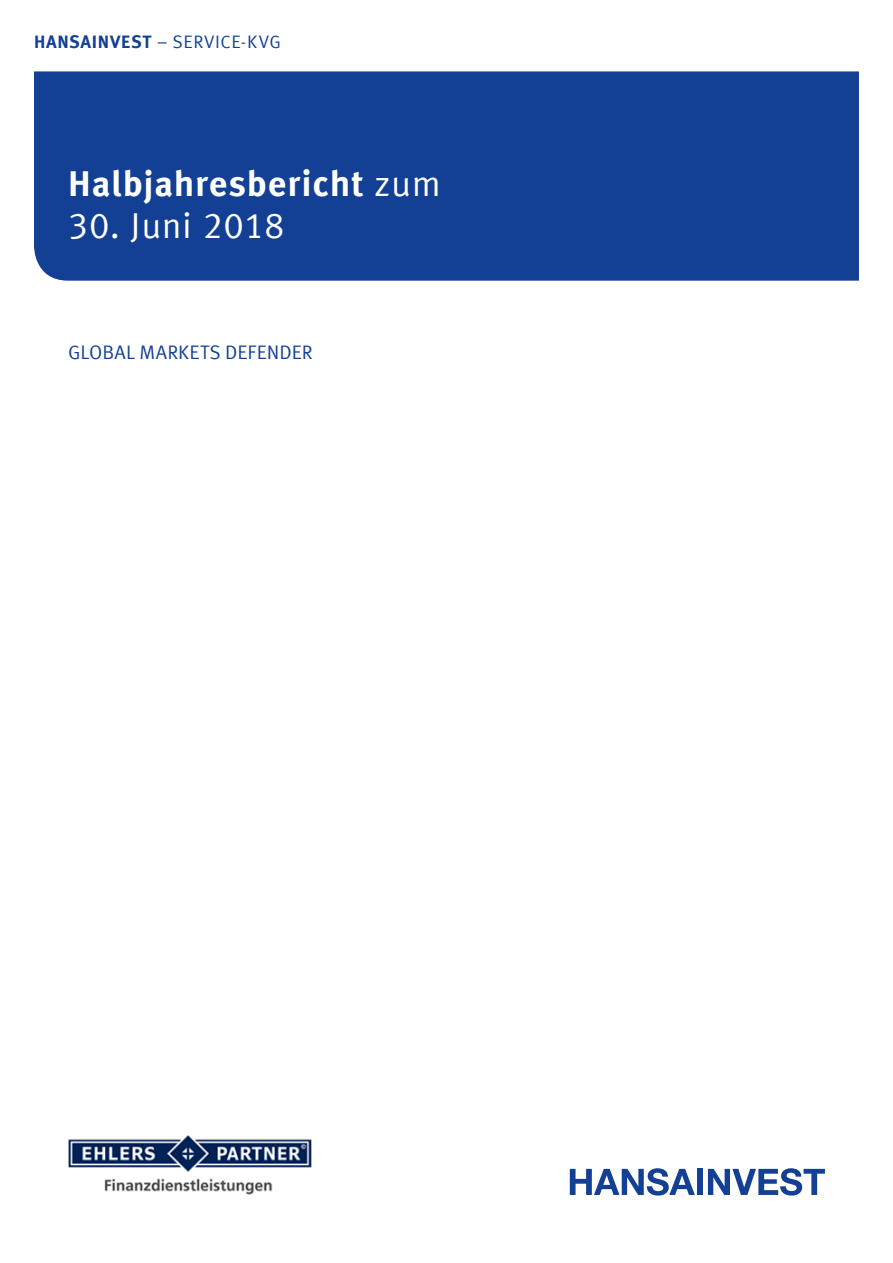
<style>
.page{position:relative;width:893px;height:1263px;background:#fff}
.page>*{position:absolute;margin:0;border:0;box-sizing:border-box;transform-origin:0 0}
.t1{font:700 36px "Meta Offc Pro";letter-spacing:.02em;color:#fff}
.t2{font:36px "Meta Offc Pro Norm";letter-spacing:.015em;color:#fff}
.t3{font:19.5px "Meta Offc Pro Norm";color:#134094}
.t4{font:18px "Meta Offc Pro Norm";letter-spacing:.03em;color:#134094}
.s1{font-family:"Meta Offc Pro";font-weight:700}
.s2{font-family:"Meta Offc Pro Norm";font-weight:400}
</style>
<div class="page">
<div style="left:34px;top:71px;width:825px;height:210px;background:#134094"></div>
<svg style="left:570px;top:1168px;width:125px;height:27px"></svg>
<div style="left:697px;top:1169px;width:6px;height:26px;background:#134094"></div>
<svg style="left:708px;top:1168px;width:117px;height:27px"></svg>
<img style="left:68px;top:1135px;width:244px;height:60px">
<p class="t4" style="left:34px;top:28px;width:248px"><span class="s1">HANSAINVEST</span> – SERVICE-KVG</p>
<h1 class="t1" style="left:68px;top:155px;width:374px">Halbjahresbericht <span class="s2">zum</span></h1>
<h1 class="t2" style="left:68px;top:198px;width:218px">30. Juni 2018</h1>
<p class="t3" style="left:68px;top:338px;width:246px">GLOBAL MARKETS DEFENDER</p>
</div>
